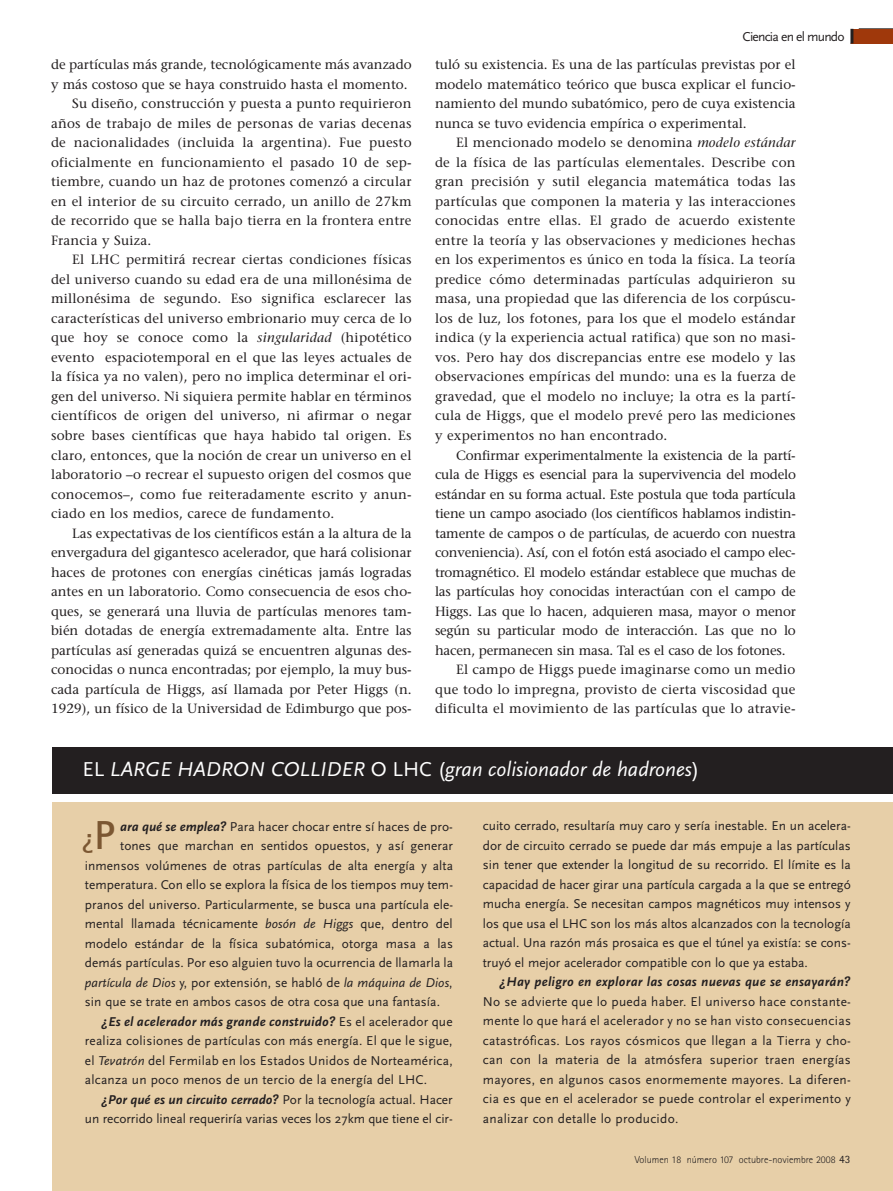
<style>
.page{position:relative;width:893px;height:1191px;background:#fff}
.page>*{position:absolute;margin:0;border:0;box-sizing:border-box;transform-origin:0 0}
.t1{font:700 27px "Rotis Sans Serif";color:#7b5732}
.t2{font:italic 21px "Scala Sans";color:#fff}
.t3{font:13.5px "Scala Sans";letter-spacing:-.055em;color:#231f20}
.t4{font:13.35px/19.5px "Stone Serif";color:#231f20;text-align:justify}
.t5{font:13.35px/19.5px "Scala Sans";letter-spacing:.005em;color:#231f20;text-align:justify}
.t6{font:italic 700 13.35px "Scala Sans";letter-spacing:.015em;color:#231f20}
.t7{font:italic 13.35px "Scala Sans";letter-spacing:.005em;color:#231f20}
.t8{font:300 10.2px "Rotis Sans Serif";color:#231f20}
.s1{font-style:italic}
.s2{font-style:normal}
.s3{font-size:40.5px}
.s4{font-weight:700;font-style:italic}
.s5{font-weight:400;font-style:normal}
.s6{font-weight:400;font-size:11.25px}
</style>
<div class="page">
<div style="left:53px;top:803px;width:840px;height:388px;background:#e7cfa8"></div>
<hr style="left:850px;top:43px;width:43px;height:1px;background:#231f20">
<div style="left:851px;top:29px;width:42px;height:14px;background:#9f380b"></div>
<hr style="left:850px;top:29px;width:3px;height:14px;background:#231f20">
<div style="left:53px;top:747px;width:840px;height:46px;background:#231f20"></div>
<p class="t4" style="left:51px;top:56px;width:362px">de partículas más grande, tecnológicamente más avanzado</p>
<p class="t4" style="left:51px;top:76px;width:358px">y más costoso que se haya construido hasta el momento.</p>
<p class="t4" style="left:72px;top:95px;width:341px">Su diseño, construcción y puesta a punto requirieron</p>
<p class="t4" style="left:51px;top:115px;width:362px">años de trabajo de miles de personas de varias decenas</p>
<p class="t4" style="left:51px;top:134px;width:362px">de nacionalidades (incluida la argentina). Fue puesto</p>
<p class="t4" style="left:51px;top:154px;width:362px">oficialmente en funcionamiento el pasado 10 de sep-</p>
<p class="t4" style="left:51px;top:173px;width:362px">tiembre, cuando un haz de protones comenzó a circular</p>
<p class="t4" style="left:51px;top:193px;width:362px">en el interior de su circuito cerrado, un anillo de 27km</p>
<p class="t4" style="left:51px;top:212px;width:362px">de recorrido que se halla bajo tierra en la frontera entre</p>
<p class="t4" style="left:51px;top:232px;width:102px">Francia y Suiza.</p>
<p class="t4" style="left:72px;top:251px;width:341px">El LHC permitirá recrear ciertas condiciones físicas</p>
<p class="t4" style="left:51px;top:271px;width:362px">del universo cuando su edad era de una millonésima de</p>
<p class="t4" style="left:51px;top:290px;width:362px">millonésima de segundo. Eso significa esclarecer las</p>
<p class="t4" style="left:51px;top:310px;width:362px">características del universo embrionario muy cerca de lo</p>
<p class="t4" style="left:51px;top:329px;width:362px">que hoy se conoce como la <span class="s1">singularidad</span> (hipotético</p>
<p class="t4" style="left:51px;top:349px;width:362px">evento espaciotemporal en el que las leyes actuales de</p>
<p class="t4" style="left:51px;top:368px;width:362px">la física ya no valen), pero no implica determinar el ori-</p>
<p class="t4" style="left:51px;top:388px;width:362px">gen del universo. Ni siquiera permite hablar en términos</p>
<p class="t4" style="left:51px;top:407px;width:362px">científicos de origen del universo, ni afirmar o negar</p>
<p class="t4" style="left:51px;top:427px;width:362px">sobre bases científicas que haya habido tal origen. Es</p>
<p class="t4" style="left:51px;top:446px;width:362px">claro, entonces, que la noción de crear un universo en el</p>
<p class="t4" style="left:51px;top:466px;width:362px">laboratorio –o recrear el supuesto origen del cosmos que</p>
<p class="t4" style="left:51px;top:485px;width:362px">conocemos–, como fue reiteradamente escrito y anun-</p>
<p class="t4" style="left:51px;top:505px;width:285px">ciado en los medios, carece de fundamento.</p>
<p class="t4" style="left:72px;top:524px;width:341px">Las expectativas de los científicos están a la altura de la</p>
<p class="t4" style="left:51px;top:544px;width:362px">envergadura del gigantesco acelerador, que hará colisionar</p>
<p class="t4" style="left:51px;top:563px;width:362px">haces de protones con energías cinéticas jamás logradas</p>
<p class="t4" style="left:51px;top:583px;width:362px">antes en un laboratorio. Como consecuencia de esos cho-</p>
<p class="t4" style="left:51px;top:602px;width:362px">ques, se generará una lluvia de partículas menores tam-</p>
<p class="t4" style="left:51px;top:622px;width:362px">bién dotadas de energía extremadamente alta. Entre las</p>
<p class="t4" style="left:51px;top:641px;width:362px">partículas así generadas quizá se encuentren algunas des-</p>
<p class="t4" style="left:51px;top:661px;width:362px">conocidas o nunca encontradas; por ejemplo, la muy bus-</p>
<p class="t4" style="left:51px;top:680px;width:362px">cada partícula de Higgs, así llamada por Peter Higgs (n.</p>
<p class="t4" style="left:51px;top:700px;width:362px">1929), un físico de la Universidad de Edimburgo que pos-</p>
<p class="t3" style="left:743px;top:28px;width:104px">Ciencia en el mundo</p>
<p class="t4" style="left:435px;top:56px;width:362px">tuló su existencia. Es una de las partículas previstas por el modelo matemático teórico que busca explicar el funcio&shy;namiento del mundo subatómico, pero de cuya existencia nunca se tuvo evidencia empírica o experimental.</p>
<p class="t4" style="left:435px;top:134px;width:362px;text-indent:21px">El mencionado modelo se denomina <span class="s1">modelo estándar </span>de la física de las partículas elementales. Describe con gran precisión y sutil elegancia matemática todas las partículas que componen la materia y las interacciones conocidas entre ellas. El grado de acuerdo existente entre la teoría y las observaciones y mediciones hechas en los experimentos es único en toda la física. La teoría predice cómo determinadas partículas adquirieron su masa, una propiedad que las diferencia de los corpúscu&shy;los de luz, los fotones, para los que el modelo estándar indica (y la experiencia actual ratifica) que son no masi&shy;vos. Pero hay dos discrepancias entre ese modelo y las observaciones empíricas del mundo: una es la fuerza de gravedad, que el modelo no incluye; la otra es la partí&shy;cula de Higgs, que el modelo prevé pero las mediciones y experimentos no han encontrado.</p>
<p class="t4" style="left:456px;top:446px;width:341px">Confirmar experimentalmente la existencia de la partí-</p>
<p class="t4" style="left:435px;top:466px;width:362px">cula de Higgs es esencial para la supervivencia del modelo</p>
<p class="t4" style="left:435px;top:485px;width:362px">estándar en su forma actual. Este postula que toda partícula</p>
<p class="t4" style="left:435px;top:505px;width:362px">tiene un campo asociado (los científicos hablamos indistin-</p>
<p class="t4" style="left:435px;top:524px;width:362px">tamente de campos o de partículas, de acuerdo con nuestra</p>
<p class="t4" style="left:435px;top:544px;width:362px">conveniencia). Así, con el fotón está asociado el campo elec-</p>
<p class="t4" style="left:435px;top:563px;width:362px">tromagnético. El modelo estándar establece que muchas de</p>
<p class="t4" style="left:435px;top:583px;width:362px">las partículas hoy conocidas interactúan con el campo de</p>
<p class="t4" style="left:435px;top:602px;width:362px">Higgs. Las que lo hacen, adquieren masa, mayor o menor</p>
<p class="t4" style="left:435px;top:622px;width:362px">según su particular modo de interacción. Las que no lo</p>
<p class="t4" style="left:435px;top:641px;width:352px">hacen, permanecen sin masa. Tal es el caso de los fotones.</p>
<p class="t4" style="left:456px;top:661px;width:341px">El campo de Higgs puede imaginarse como un medio</p>
<p class="t4" style="left:435px;top:680px;width:362px">que todo lo impregna, provisto de cierta viscosidad que</p>
<p class="t4" style="left:435px;top:700px;width:362px">dificulta el movimiento de las partículas que lo atravie-</p>
<h2 class="t2" style="left:82px;top:756px;width:619px"><span class="s2">EL</span> LARGE HADRON COLLIDER <span class="s2">O LHC (</span>gran colisionador de hadrones<span class="s2">)</span></h2>
<p class="t5" style="left:483px;top:815px;width:369px">cuito cerrado, resultaría muy caro y sería inestable. En un acelera&shy;dor de circuito cerrado se puede dar más empuje a las partículas sin tener que extender la longitud de su recorrido. El límite es la capacidad de hacer girar una partícula cargada a la que se entregó mucha energía. Se necesitan campos magnéticos muy intensos y los que usa el LHC son los más altos alcanzados con la tecnología actual. Una razón más prosaica es que el túnel ya existía: se cons&shy;truyó el mejor acelerador compatible con lo que ya estaba.</p>
<p class="t6" style="left:500px;top:973px;width:352px">¿Hay peligro en explorar las cosas nuevas que se ensayarán?</p>
<p class="t5" style="left:483px;top:991px;width:370px">No se advierte que lo pueda haber. El universo hace constante&shy;mente lo que hará el acelerador y no se han visto consecuencias catastróficas. Los rayos cósmicos que llegan a la Tierra y cho&shy;can con la materia de la atmósfera superior traen energías mayores, en algunos casos enormemente mayores. La diferen&shy;cia es que en el acelerador se puede controlar el experimento y analizar con detalle lo producido.</p>
<h1 class="t1" style="left:82px;top:830px;width:34px">¿<span class="s3">P</span></h1>
<p class="t5" style="left:120px;top:816px;width:334px"><span class="s4">ara qué se emplea?</span> Para hacer chocar entre sí haces de pro-</p>
<p class="t5" style="left:120px;top:836px;width:334px">tones que marchan en sentidos opuestos, y así generar</p>
<p class="t5" style="left:85px;top:855px;width:370px">inmensos volúmenes de otras partículas de alta energía y alta</p>
<p class="t5" style="left:85px;top:875px;width:370px">temperatura. Con ello se explora la física de los tiempos muy tem-</p>
<p class="t5" style="left:85px;top:894px;width:370px">pranos del universo. Particularmente, se busca una partícula ele-</p>
<p class="t5" style="left:85px;top:914px;width:369px">mental llamada técnicamente <span class="s1">bosón de Higgs</span> que, dentro del</p>
<p class="t5" style="left:85px;top:933px;width:370px">modelo estándar de la física subatómica, otorga masa a las</p>
<p class="t5" style="left:85px;top:953px;width:370px">demás partículas. Por eso alguien tuvo la ocurrencia de llamarla la</p>
<p class="t7" style="left:85px;top:974px;width:369px">partícula de Dios <span class="s2">y, por extensión, se habló de</span> la máquina de Dios<span class="s2">,</span></p>
<p class="t5" style="left:85px;top:992px;width:357px">sin que se trate en ambos casos de otra cosa que una fantasía.</p>
<p class="t6" style="left:102px;top:1013px;width:352px">¿Es el acelerador más grande construido? <span class="s5">Es el acelerador que</span></p>
<p class="t5" style="left:85px;top:1031px;width:369px">realiza colisiones de partículas con más energía. El que le sigue,</p>
<p class="t5" style="left:85px;top:1050px;width:369px">el <span class="s1">Tevatrón</span> del Fermilab en los Estados Unidos de Norteamérica,</p>
<p class="t5" style="left:85px;top:1070px;width:344px">alcanza un poco menos de un tercio de la energía del LHC.</p>
<p class="t6" style="left:102px;top:1091px;width:352px">¿Por qué es un circuito cerrado? <span class="s5">Por la tecnología actual. Hacer</span></p>
<p class="t5" style="left:85px;top:1109px;width:369px">un recorrido lineal requeriría varias veces los 27km que tiene el cir-</p>
<p class="t8" style="left:635px;top:1155px;width:217px">Volumen 18 número 107 octubre-noviembre 2008 <span class="s6">43</span></p>
</div>
